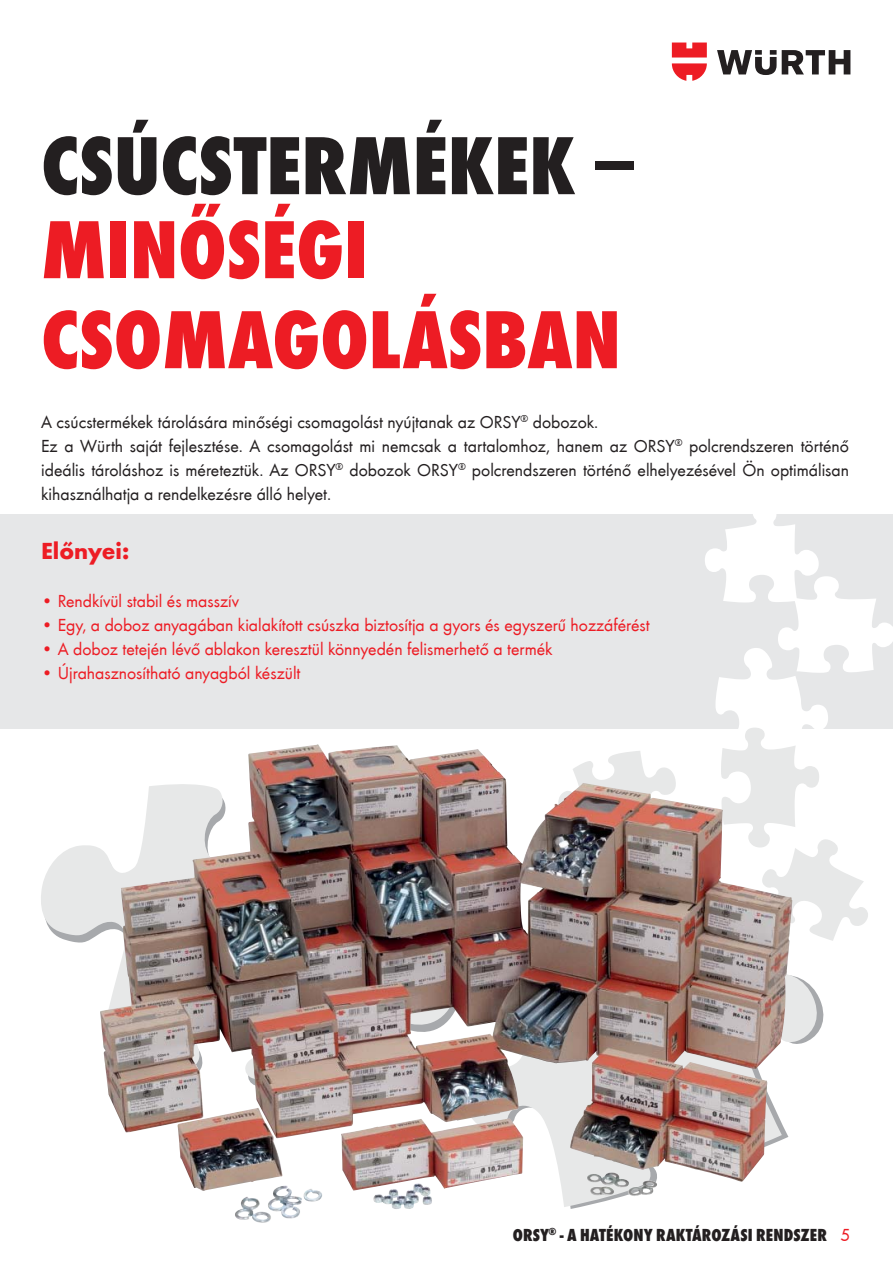
<style>
.page{position:relative;width:893px;height:1263px;background:#fff}
.page>*{position:absolute;margin:0;border:0;box-sizing:border-box;transform-origin:0 0}
.t1{font:800 condensed 85.5px/90px "Wuerth";color:#ed1c24}
.t2{font:800 condensed 85.5px "Wuerth";color:#231f20}
.t3{font:700 24px "Wuerth";color:#ed1c24}
.t4{font:18px/24px "Wuerth";color:#231f20}
.t5{font:18px "Wuerth";color:#ed1c24}
.t6{font:800 condensed 18px "Wuerth";letter-spacing:.005em;color:#231f20}
.s1{font-weight:400;font-stretch:normal;color:#ed1c24}
</style>
<div class="page">
<svg style="left:717px;top:50px;width:133px;height:25px"></svg>
<svg style="left:672px;top:43px;width:35px;height:38px"></svg>
<div style="left:0;top:514px;width:893px;height:215px;background:#e6e7e8"></div>
<img style="left:523px;top:865px;width:299px;height:342px">
<img style="left:530px;top:751px;width:148px;height:140px">
<svg style="left:703px;top:514px;width:190px;height:427px"></svg>
<svg style="left:41px;top:782px;width:425px;height:161px"></svg>
<img style="left:100px;top:822px;width:423px;height:388px">
<h1 class="t2" style="left:41px;top:109px;width:597px">CSÚCSTERMÉKEK −</h1>
<h1 class="t1" style="left:41px;top:200px;width:581px">MINŐSÉGI<br>CSOMAGOLÁSBAN</h1>
<p class="t4" style="left:41px;top:410px;width:809px">A csúcstermékek tárolására minőségi csomagolást nyújtanak az ORSY<sup>®</sup> dobozok.<br>Ez a Würth saját fejlesztése. A csomagolást mi nemcsak a tartalomhoz, hanem az ORSY<sup>®</sup> polcrendszeren történő ideális tároláshoz is méreteztük. Az ORSY<sup>®</sup> dobozok ORSY<sup>®</sup> polcrendszeren történő elhelyezésével Ön optimálisan kihasználhatja a rendelkezésre álló helyet.</p>
<h2 class="t3" style="left:41px;top:535px;width:90px">Előnyei:</h2>
<p class="t5" style="left:41px;top:589px;width:199px">• Rendkívül stabil és masszív</p>
<p class="t5" style="left:41px;top:613px;width:610px">• Egy, a doboz anyagában kialakított csúszka biztosítja a gyors és egyszerű hozzáférést</p>
<p class="t5" style="left:41px;top:637px;width:513px">• A doboz tetején lévő ablakon keresztül könnyedén felismerhető a termék</p>
<p class="t5" style="left:41px;top:661px;width:261px">• Újrahasznosítható anyagból készült</p>
<p class="t6" style="left:513px;top:1223px;width:339px">ORSY<sup>®</sup> - A HATÉKONY RAKTÁROZÁSI RENDSZER <span class="s1">5</span></p>
</div>
